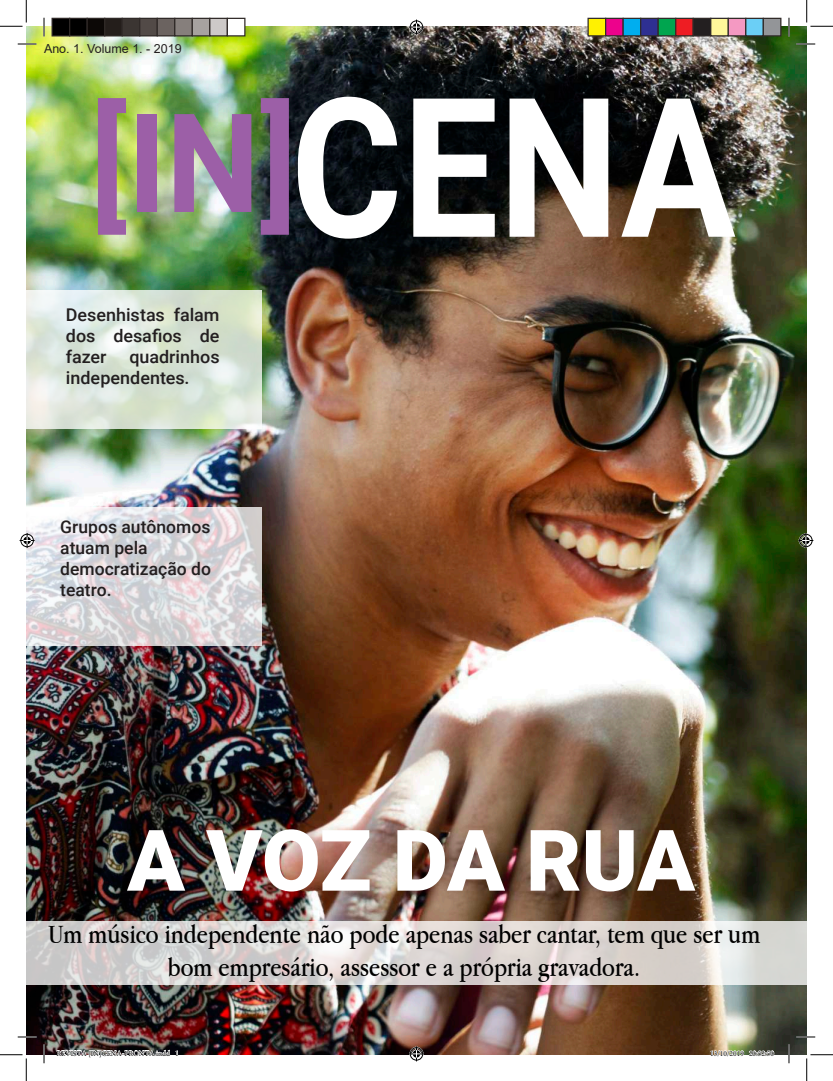
<style>
.page{position:relative;width:833px;height:1081px;background:#fff}
.page>*{position:absolute;margin:0;border:0;box-sizing:border-box;transform-origin:0 0}
.t1{font:700 137.5px "Roboto";color:#9c5fa7}
.t2{font:900 85px "Roboto";letter-spacing:-.01em;color:#fff}
.t3{font:27.5px/33px "Apple Garamond";color:#000;text-align:center}
.t4{font:500 17.5px/21px "Roboto";color:#231f20}
.t5{font:12.5px "Arial";color:#231f20}
.t6{font:7.5px "Minion Pro";color:#000}
.s1{font-size:194.12px;color:#fff}
</style>
<div class="page">
<img style="left:26px;top:26px;width:780px;height:1028px">
<svg style="left:26px;top:290px;width:236px;height:138px;background:#dce6d9"></svg>
<svg style="left:26px;top:507px;width:236px;height:138px;background:#dddade"></svg>
<svg style="left:26px;top:920px;width:780px;height:64px;background:#d8d3d1"></svg>
<svg style="left:18px;top:43px;width:18px;height:2px"></svg>
<svg style="left:796px;top:43px;width:18px;height:2px"></svg>
<svg style="left:18px;top:1035px;width:18px;height:2px"></svg>
<svg style="left:796px;top:1035px;width:18px;height:2px"></svg>
<svg style="left:43px;top:18px;width:2px;height:18px"></svg>
<svg style="left:43px;top:1044px;width:2px;height:18px"></svg>
<svg style="left:787px;top:18px;width:2px;height:18px"></svg>
<svg style="left:787px;top:1044px;width:2px;height:18px"></svg>
<svg style="left:0;top:0;width:27px;height:27px"></svg>
<svg style="left:0;top:1054px;width:27px;height:26px"></svg>
<svg style="left:806px;top:0;width:26px;height:27px"></svg>
<svg style="left:806px;top:1054px;width:26px;height:26px"></svg>
<svg style="left:409px;top:20px;width:15px;height:15px"></svg>
<svg style="left:409px;top:1045px;width:15px;height:15px"></svg>
<svg style="left:20px;top:533px;width:15px;height:15px"></svg>
<svg style="left:797px;top:533px;width:15px;height:15px"></svg>
<div style="left:52px;top:18px;width:18px;height:18px;background:#000"></div>
<div style="left:51px;top:18px;width:19px;height:18px;border:1px solid #302a28"></div>
<div style="left:70px;top:18px;width:17px;height:18px;background:#000"></div>
<div style="left:69px;top:18px;width:19px;height:18px;border:1px solid #302a28"></div>
<div style="left:87px;top:18px;width:18px;height:18px;background:#0c0806"></div>
<div style="left:86px;top:18px;width:19px;height:18px;border:1px solid #302a28"></div>
<div style="left:105px;top:18px;width:17px;height:18px;background:#241e1b"></div>
<div style="left:104px;top:18px;width:19px;height:18px;border:1px solid #302a28"></div>
<div style="left:122px;top:18px;width:18px;height:18px;background:#3b3532"></div>
<div style="left:121px;top:18px;width:19px;height:18px;border:1px solid #302a28"></div>
<div style="left:140px;top:18px;width:17px;height:18px;background:#524a47"></div>
<div style="left:139px;top:18px;width:19px;height:18px;border:1px solid #302a28"></div>
<div style="left:157px;top:18px;width:18px;height:18px;background:#6b6360"></div>
<div style="left:156px;top:18px;width:19px;height:18px;border:1px solid #302a28"></div>
<div style="left:175px;top:18px;width:17px;height:18px;background:#867f7c"></div>
<div style="left:174px;top:18px;width:19px;height:18px;border:1px solid #302a28"></div>
<div style="left:192px;top:18px;width:18px;height:18px;background:#a7a2a0"></div>
<div style="left:191px;top:18px;width:19px;height:18px;border:1px solid #302a28"></div>
<div style="left:210px;top:18px;width:17px;height:18px;background:#cdc9c8"></div>
<div style="left:209px;top:18px;width:19px;height:18px;border:1px solid #302a28"></div>
<div style="left:227px;top:18px;width:18px;height:18px;background:#fff"></div>
<div style="left:226px;top:18px;width:19px;height:18px;border:1px solid #302a28"></div>
<div style="left:587px;top:18px;width:18px;height:18px;background:#fff101"></div>
<div style="left:587px;top:18px;width:19px;height:18px;border:1px solid #302a28"></div>
<div style="left:605px;top:18px;width:17px;height:18px;background:#ed028c"></div>
<div style="left:604px;top:18px;width:19px;height:18px;border:1px solid #302a28"></div>
<div style="left:622px;top:18px;width:18px;height:18px;background:#00aeef"></div>
<div style="left:622px;top:18px;width:19px;height:18px;border:1px solid #302a28"></div>
<div style="left:640px;top:18px;width:17px;height:18px;background:#2e3092"></div>
<div style="left:639px;top:18px;width:19px;height:18px;border:1px solid #302a28"></div>
<div style="left:657px;top:18px;width:18px;height:18px;background:#00a54f"></div>
<div style="left:657px;top:18px;width:19px;height:18px;border:1px solid #302a28"></div>
<div style="left:675px;top:18px;width:17px;height:18px;background:#ee1d23"></div>
<div style="left:674px;top:18px;width:19px;height:18px;border:1px solid #302a28"></div>
<div style="left:692px;top:18px;width:18px;height:18px;background:#231f20"></div>
<div style="left:692px;top:18px;width:19px;height:18px;border:1px solid #302a28"></div>
<div style="left:710px;top:18px;width:17px;height:18px;background:#fff79a"></div>
<div style="left:709px;top:18px;width:19px;height:18px;border:1px solid #302a28"></div>
<div style="left:727px;top:18px;width:18px;height:18px;background:#f499c2"></div>
<div style="left:727px;top:18px;width:19px;height:18px;border:1px solid #302a28"></div>
<div style="left:745px;top:18px;width:17px;height:18px;background:#6bcff6"></div>
<div style="left:744px;top:18px;width:19px;height:18px;border:1px solid #302a28"></div>
<div style="left:762px;top:18px;width:18px;height:18px;background:#939598"></div>
<div style="left:762px;top:18px;width:19px;height:18px;border:1px solid #302a28"></div>
<svg style="left:56px;top:1048px;width:122px;height:7px"></svg>
<svg style="left:710px;top:1049px;width:63px;height:6px"></svg>
<p class="t5" style="left:44px;top:40px;width:139px">Ano. 1. Volume 1. - 2019</p>
<h1 class="t1" style="left:90px;top:67px;width:646px">[IN]<span class="s1">CENA</span></h1>
<p class="t4" style="left:66px;top:304px;width:155px;text-align:justify">Desenhistas falam dos desafios de fazer</p>
<p class="t4" style="left:66px;top:345px;width:155px;text-indent:63px">quadrinhos independentes.</p>
<p class="t4" style="left:60px;top:515px;width:152px">Grupos autônomos atuam pela democratização do teatro.</p>
<h2 class="t2" style="left:127px;top:800px;width:569px">A VOZ DA RUA</h2>
<h3 class="t3" style="left:48px;top:916px;width:713px">Um músico independente não pode apenas saber cantar, tem que ser um bom empresário, assessor e a própria gravadora.</h3>
<p class="t6" style="left:56px;top:1047px;width:124px">REVISTA [IN]CENA-PRONTA.indd 1</p>
<p class="t6" style="left:709px;top:1047px;width:65px">13/10/2019 20:32:50</p>
</div>
